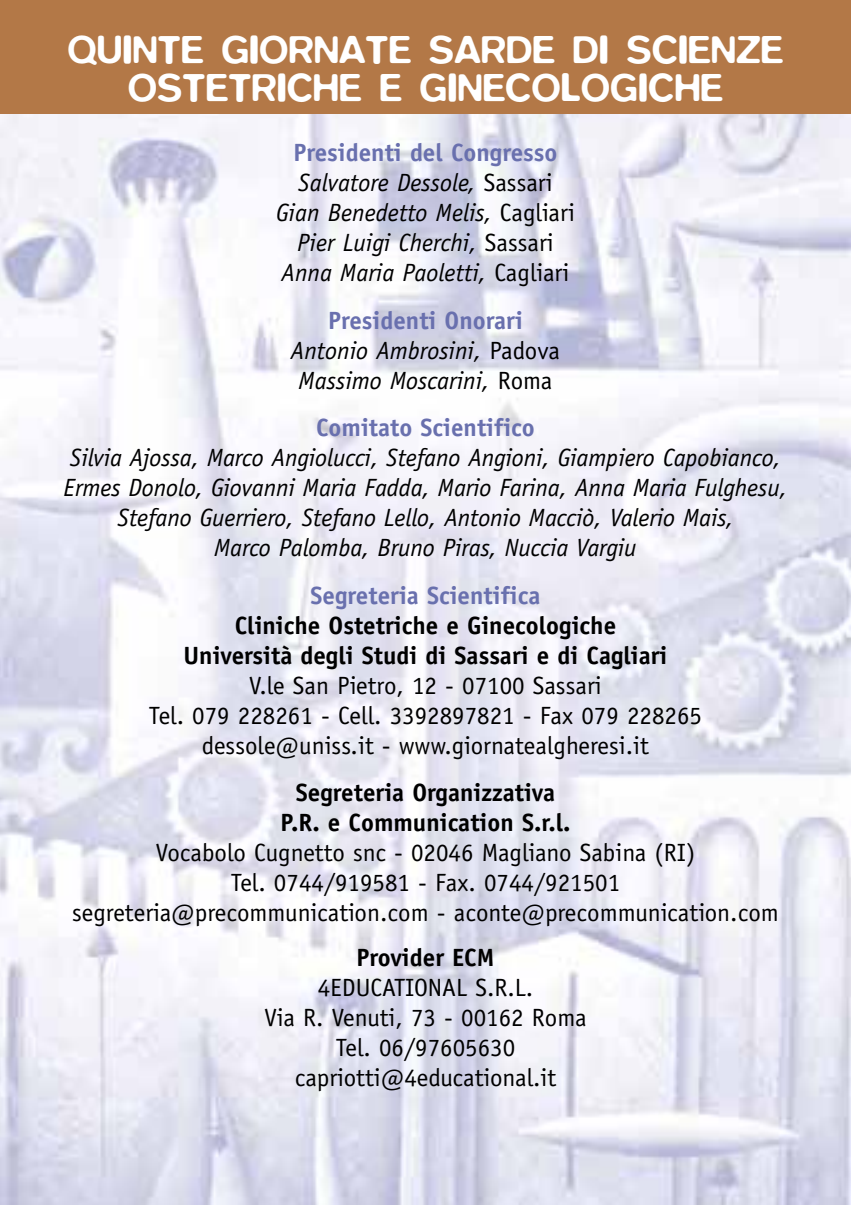
<style>
.page{position:relative;width:851px;height:1205px;background:#fff}
.page>*{position:absolute;margin:0;border:0;box-sizing:border-box;transform-origin:0 0}
.t1{font:500 40px/37.5px "Blur";color:#fff;text-align:center}
.t2{font:italic 25px/30px "Officina Sans";letter-spacing:-.005em;color:#000;text-align:center}
.t3{font:25px/30px "Officina Sans";color:#000;text-align:center}
.t4{font:700 25px/30px "Officina Sans";color:#000;text-align:center}
.t5{font:700 25px "Officina Sans";color:#6970ae}
.s1{font-weight:700;font-style:normal;color:#6970ae}
.s2{font-style:normal}
</style>
<div class="page">
<img style="left:0;top:113px;width:850px;height:1092px">
<div style="left:0;top:0;width:850px;height:113px;background:#b37847"></div>
<h1 class="t1" style="left:68px;top:34px;width:717px">QUINTE GIORNATE SARDE DI SCIENZE<br>OSTETRICHE E GINECOLOGICHE</h1>
<p class="t2" style="left:276px;top:140px;width:300px"><span class="s1">Presidenti del Congresso<br></span>Salvatore Dessole, <span class="s2">Sassari<br></span>Gian Benedetto Melis, <span class="s2">Cagliari<br></span>Pier Luigi Cherchi, <span class="s2">Sassari<br></span>Anna Maria Paoletti, <span class="s2">Cagliari</span></p>
<p class="t2" style="left:291px;top:307px;width:270px"><span class="s1">Presidenti Onorari<br></span>Antonio Ambrosini, <span class="s2">Padova<br></span>Massimo Moscarini, <span class="s2">Roma</span></p>
<p class="t5" style="left:316px;top:418px;width:220px">Comitato Scientifico</p>
<p class="t2" style="left:64px;top:445px;width:724px">Silvia Ajossa, Marco Angiolucci, Stefano Angioni, Giampiero Capobianco, Ermes Donolo, Giovanni Maria Fadda, Mario Farina, Anna Maria Fulghesu, Stefano Guerriero, Stefano Lello, Antonio Macciò, Valerio Mais,<br>Marco Palomba, Bruno Piras, Nuccia Vargiu</p>
<p class="t5" style="left:310px;top:586px;width:231px">Segreteria Scientifica</p>
<p class="t4" style="left:183px;top:612px;width:485px">Cliniche Ostetriche e Ginecologiche<br>Università degli Studi di Sassari e di Cagliari</p>
<p class="t3" style="left:149px;top:672px;width:554px">V.le San Pietro, 12 - 07100 Sassari<br>Tel. 079 228261 - Cell. 3392897821 - Fax 079 228265 dessole@uniss.it - www.giornatealgheresi.it</p>
<p class="t4" style="left:280px;top:780px;width:292px">Segreteria Organizzativa<br>P.R. e Communication S.r.l.</p>
<p class="t3" style="left:72px;top:840px;width:708px">Vocabolo Cugnetto snc - 02046 Magliano Sabina (RI)<br>Tel. 0744/919581 - Fax. 0744/921501 segreteria@precommunication.com - aconte@precommunication.com</p>
<p class="t4" style="left:356px;top:945px;width:139px">Provider ECM</p>
<p class="t3" style="left:264px;top:975px;width:323px">4EDUCATIONAL S.R.L.<br>Via R. Venuti, 73 - 00162 Roma<br>Tel. 06/97605630 capriotti@4educational.it</p>
</div>
